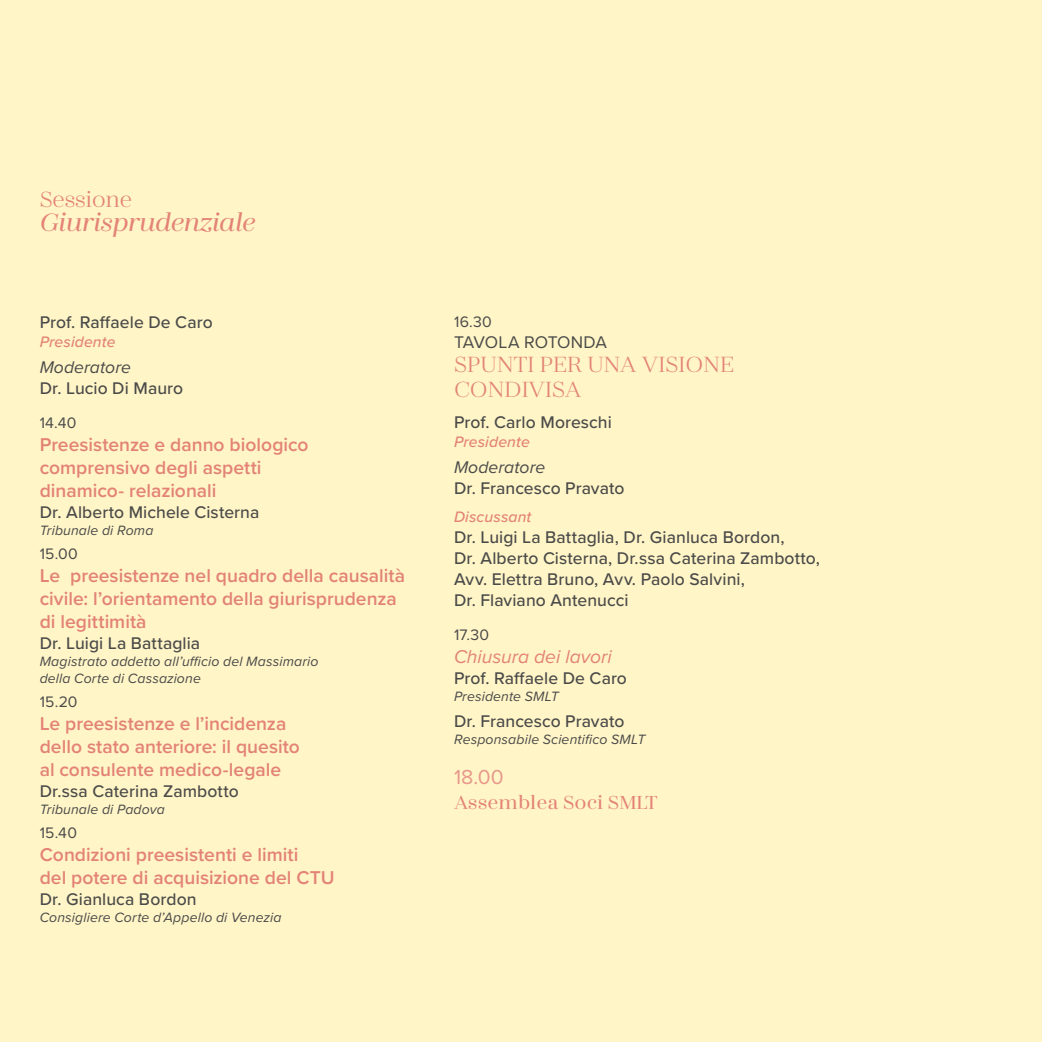
<style>
.page{position:relative;width:1042px;height:1042px;background:#fff5c7}
.page>*{position:absolute;margin:0;border:0;box-sizing:border-box;transform-origin:0 0}
.t1{font:italic 500 28px "Zahrah";letter-spacing:-.025em;color:#e38377}
.t2{font:24.5px/24.5px "Zahrah";color:#e38377}
.t3{font:24.5px "Zahrah";letter-spacing:-.025em;color:#e38377}
.t4{font:500 21px "Zahrah";color:#e38377}
.t5{font:21px "Proxima Nova";color:#e8978b}
.t6{font:600 19.25px/23.1px "Proxima Nova";color:#e38377}
.t7{font:italic 19.25px "Proxima Nova";color:#e38377}
.t8{font:500 17.5px/21px "Proxima Nova";letter-spacing:.005em;color:#4a4a49}
.t9{font:italic 17.5px "Proxima Nova";letter-spacing:.005em;color:#4a4a49}
.t10{font:17.5px "Proxima Nova";letter-spacing:-.015em;color:#4a4a49}
.t11{font:italic 500 15.75px "Proxima Nova";letter-spacing:.005em;color:#e38377}
.t12{font:15.75px "Proxima Nova";letter-spacing:.015em;color:#4a4a49}
.t13{font:italic 14px/16.8px "Proxima Nova";letter-spacing:.01em;color:#4a4a49}
</style>
<div class="page">
<h2 class="t3" style="left:40px;top:186px;width:94px">Sessione</h2>
<h1 class="t1" style="left:40px;top:207px;width:217px">Giurisprudenziale</h1>
<p class="t8" style="left:40px;top:311px;width:174px">Prof. Raffaele De Caro</p>
<p class="t11" style="left:40px;top:330px;width:77px">Presidente</p>
<p class="t9" style="left:40px;top:354px;width:93px">Moderatore</p>
<p class="t8" style="left:40px;top:377px;width:145px">Dr. Lucio Di Mauro</p>
<p class="t12" style="left:40px;top:411px;width:38px">14.40</p>
<p class="t6" style="left:40px;top:432px;width:270px">Preesistenze e danno biologico comprensivo degli aspetti dinamico- relazionali</p>
<p class="t8" style="left:40px;top:501px;width:221px">Dr. Alberto Michele Cisterna</p>
<p class="t13" style="left:40px;top:521px;width:115px">Tribunale di Roma</p>
<p class="t12" style="left:40px;top:542px;width:40px">15.00</p>
<p class="t6" style="left:40px;top:563px;width:367px">Le preesistenze nel quadro della causalità civile: l’orientamento della giurisprudenza di legittimità</p>
<p class="t8" style="left:40px;top:632px;width:162px">Dr. Luigi La Battaglia</p>
<p class="t13" style="left:40px;top:652px;width:280px">Magistrato addetto all’ufficio del Massimario della Corte di Cassazione</p>
<p class="t12" style="left:40px;top:689px;width:39px">15.20</p>
<p class="t6" style="left:40px;top:711px;width:262px">Le preesistenze e l’incidenza dello stato anteriore: il quesito al consulente medico-legale</p>
<p class="t8" style="left:40px;top:780px;width:201px">Dr.ssa Caterina Zambotto</p>
<p class="t13" style="left:40px;top:800px;width:127px">Tribunale di Padova</p>
<p class="t12" style="left:40px;top:820px;width:39px">15.40</p>
<p class="t6" style="left:40px;top:842px;width:296px">Condizioni preesistenti e limiti<br>del potere di acquisizione del CTU</p>
<p class="t8" style="left:40px;top:888px;width:158px">Dr. Gianluca Bordon</p>
<p class="t13" style="left:40px;top:908px;width:243px">Consigliere Corte d’Appello di Venezia</p>
<p class="t12" style="left:454px;top:310px;width:39px">16.30</p>
<p class="t10" style="left:454px;top:329px;width:154px">TAVOLA ROTONDA</p>
<h2 class="t2" style="left:454px;top:352px;width:281px">SPUNTI PER UNA VISIONE<br>CONDIVISA</h2>
<p class="t8" style="left:454px;top:411px;width:159px">Prof. Carlo Moreschi</p>
<p class="t11" style="left:454px;top:429px;width:77px">Presidente</p>
<p class="t9" style="left:454px;top:454px;width:93px">Moderatore</p>
<p class="t8" style="left:454px;top:476px;width:172px">Dr. Francesco Pravato</p>
<p class="t11" style="left:454px;top:505px;width:79px">Discussant</p>
<p class="t8" style="left:454px;top:526px;width:367px">Dr. Luigi La Battaglia, Dr. Gianluca Bordon,<br>Dr. Alberto Cisterna, Dr.ssa Caterina Zambotto, Avv. Elettra Bruno, Avv. Paolo Salvini,<br>Dr. Flaviano Antenucci</p>
<p class="t12" style="left:454px;top:623px;width:37px">17.30</p>
<p class="t7" style="left:454px;top:642px;width:159px">Chiusura dei lavori</p>
<p class="t8" style="left:454px;top:667px;width:174px">Prof. Raffaele De Caro</p>
<p class="t13" style="left:454px;top:687px;width:106px">Presidente SMLT</p>
<p class="t8" style="left:454px;top:710px;width:172px">Dr. Francesco Pravato</p>
<p class="t13" style="left:454px;top:730px;width:193px">Responsabile Scientifico SMLT</p>
<p class="t5" style="left:454px;top:761px;width:51px">18.00</p>
<p class="t4" style="left:454px;top:791px;width:205px">Assemblea Soci SMLT</p>
</div>
